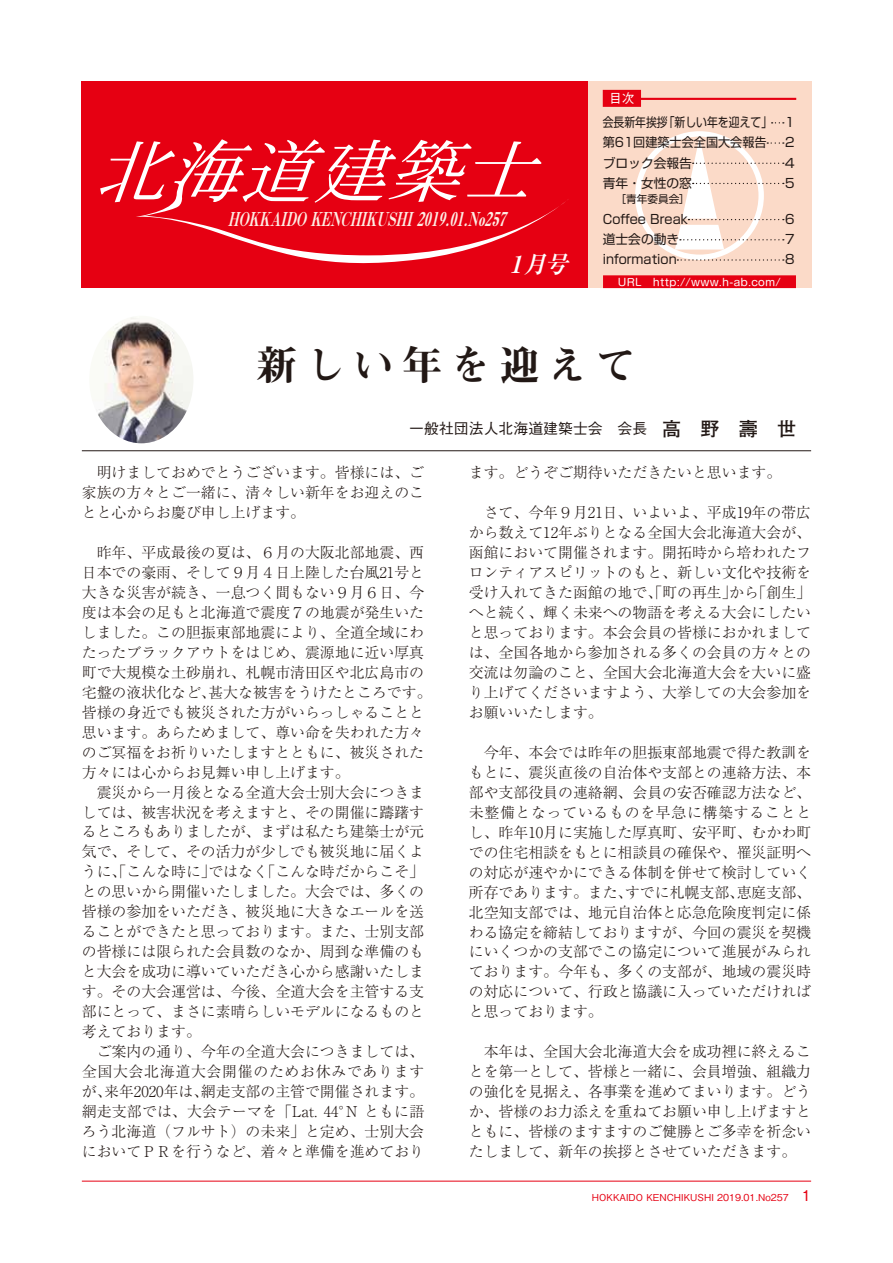
<style>
.page{position:relative;width:893px;height:1263px;background:#fff}
.page>*{position:absolute;margin:0;border:0;box-sizing:border-box;transform-origin:0 0}
.t1{font:40.35px "Midashi Min Pro MA31";letter-spacing:.2em;color:#221815}
.t2{font:italic 700 23.4px "Ryumin Pro";color:#fff}
.t3{font:italic 19.2px "Midashi Min Pro MA31";color:#fdede4;scale:.75 1}
.t4{font:300 14.85px/20px "Ryumin Pro";color:#221815;text-align:justify}
.t5{font:500 14.85px "Gothic BBB Pro";color:#221815}
.t6{font:12.75px "Shin Go Pro";color:#221815}
.t7{font:12.75px/20.2px "Shin Go Pro";color:#221815;scale:.85 1}
.t8{font:500 12.75px "Gothic BBB Pr 5";color:#fff}
.t9{font:10.65px "Shin Go Pro";color:#221815}
.t10{font:10.05px "Shin M Go Pro";letter-spacing:.02em;color:#fff;scale:1.05 1}
.t11{font:500 9.6px "Gothic BBB Pro";color:#e60012}
.s1{font-family:"Futo Go B101 Pro";font-weight:700;font-size:19.2px}
.s2{font-size:14.85px}
</style>
<div class="page">
<hr style="left:82px;top:1181px;width:729px;height:1px;background:#e60012">
<div style="left:588px;top:82px;width:223px;height:206px;background:#fbdac8"></div>
<div style="left:635px;top:131px;width:129px;height:129px;border:5px solid #fff;border-radius:50%"></div>
<div style="left:82px;top:82px;width:506px;height:206px;background:#e60012"></div>
<svg style="left:100px;top:139px;width:469px;height:124px"></svg>
<div style="left:603px;top:90px;width:38px;height:17px;background:#e60012"></div>
<hr style="left:640px;top:98px;width:156px;height:2px;background:#e60012">
<svg style="left:675px;top:137px;width:109px;height:112px"></svg>
<svg style="left:677px;top:259px;width:107px;height:2px"></svg>
<div style="left:603px;top:275px;width:193px;height:13px;background:#e60012"></div>
<img style="left:98px;top:317px;width:95px;height:126px">
<hr style="left:82px;top:450px;width:729px;height:1px;background:#221815">
<p class="t8" style="left:609px;top:88px;width:27px">目次</p>
<p class="t3" style="left:228px;top:204px;width:380px">HOKKAIDOKENCHIKUSHI2019.01.No257</p>
<h2 class="t2" style="left:504px;top:245px;width:74px">１月号</h2>
<p class="t7" style="left:603px;top:111px;width:229px">会長新年挨拶「新しい年を迎えて」 １第61回建築士会全国大会報告</p>
<p class="t6" style="left:783px;top:132px;width:14px">２</p>
<p class="t6" style="left:603px;top:152px;width:91px">ブロック会報告</p>
<p class="t6" style="left:783px;top:152px;width:14px">４</p>
<p class="t6" style="left:603px;top:172px;width:91px">青年・女性の窓</p>
<p class="t6" style="left:783px;top:172px;width:14px">５</p>
<p class="t9" style="left:615px;top:190px;width:76px">［青年委員会］</p>
<p class="t6" style="left:603px;top:209px;width:87px">Coffee Break</p>
<p class="t6" style="left:783px;top:209px;width:14px">６</p>
<p class="t6" style="left:603px;top:229px;width:78px">道士会の動き</p>
<p class="t6" style="left:783px;top:229px;width:14px">７</p>
<p class="t6" style="left:603px;top:249px;width:75px">information</p>
<p class="t6" style="left:783px;top:249px;width:14px">８</p>
<p class="t10" style="left:618px;top:274px;width:157px">URL http://www.h-ab.com/</p>
<h1 class="t1" style="left:257px;top:334px;width:381px">新しい年を迎えて</h1>
<p class="t5" style="left:409px;top:417px;width:388px">一般社団法人北海道建築士会　会長　<span class="s1">高　野　壽　世</span></p>
<p class="t4" style="left:82px;top:461px;width:344px">　明けましておめでとうございます。皆様には、ご家族の方々とご一緒に、清々しい新年をお迎えのことと心からお慶び申し上げます。</p>
<p class="t4" style="left:82px;top:541px;width:351px;text-align:left">　昨年、平成最後の夏は、６月の大阪北部地震、西日本での豪雨、そして９月４日上陸した台風21号と大きな災害が続き、一息つく間もない９月６日、今度は本会の足もと北海道で震度７の地震が発生いたしました。この胆振東部地震により、全道全域にわたったブラックアウトをはじめ、震源地に近い厚真町で大規模な土砂崩れ、札幌市清田区や北広島市の宅盤の液状化など、甚大な被害をうけたところです。皆様の身近でも被災された方がいらっしゃることと思います。あらためまして、尊い命を失われた方々のご冥福をお祈りいたしますとともに、被災された方々には心からお見舞い申し上げます。<br>　震災から一月後となる全道大会士別大会につきましては、被害状況を考えますと、その開催に躊躇するところもありましたが、まずは私たち建築士が元気で、そして、その活力が少しでも被災地に届くように、「こんな時に」ではなく「こんな時だからこそ」との思いから開催いたしました。大会では、多くの皆様の参加をいただき、被災地に大きなエールを送ることができたと思っております。また、士別支部の皆様には限られた会員数のなか、周到な準備のもと大会を成功に導いていただき心から感謝いたします。その大会運営は、今後、全道大会を主管する支部にとって、まさに素晴らしいモデルになるものと考えております。<br>　ご案内の通り、今年の全道大会につきましては、全国大会北海道大会開催のためお休みでありますが、来年2020年は、網走支部の主管で開催されます。網走支部では、大会テーマを「Lat. 44°N ともに語ろう北海道（フルサト）の未来」と定め、士別大会においてＰＲを行うなど、着々と準備を進めており</p>
<p class="t4" style="left:469px;top:461px;width:314px">ます。どうぞご期待いただきたいと思います。</p>
<p class="t4" style="left:469px;top:501px;width:344px">　さて、今年９月21日、いよいよ、平成19年の帯広から数えて12年ぶりとなる全国大会北海道大会が、函館において開催されます。開拓時から培われたフロンティアスピリットのもと、新しい文化や技術を受け入れてきた函館の地で、「町の再生」から「創生」へと続く、輝く未来への物語を考える大会にしたいと思っております。本会会員の皆様におかれましては、全国各地から参加される多くの会員の方々との交流は勿論のこと、全国大会北海道大会を大いに盛り上げてくださいますよう、大挙しての大会参加をお願いいたします。</p>
<p class="t4" style="left:469px;top:741px;width:344px">　今年、本会では昨年の胆振東部地震で得た教訓をもとに、震災直後の自治体や支部との連絡方法、本部や支部役員の連絡網、会員の安否確認方法など、未整備となっているものを早急に構築することとし、昨年10月に実施した厚真町、安平町、むかわ町での住宅相談をもとに相談員の確保や、罹災証明への対応が速やかにできる体制を併せて検討していく所存であります。また、すでに札幌支部、恵庭支部、北空知支部では、地元自治体と応急危険度判定に係わる協定を締結しておりますが、今回の震災を契機にいくつかの支部でこの協定について進展がみられております。今年も、多くの支部が、地域の震災時の対応について、行政と協議に入っていただければと思っております。</p>
<p class="t4" style="left:469px;top:1041px;width:344px">　本年は、全国大会北海道大会を成功裡に終えることを第一として、皆様と一緒に、会員増強、組織力の強化を見据え、各事業を進めてまいります。どうか、皆様のお力添えを重ねてお願い申し上げますとともに、皆様のますますのご健勝とご多幸を祈念いたしまして、新年の挨拶とさせていただきます。</p>
<p class="t11" style="left:592px;top:1190px;width:221px">HOKKAIDO KENCHIKUSHI 2019.01.No257 <span class="s2">1</span></p>
</div>
